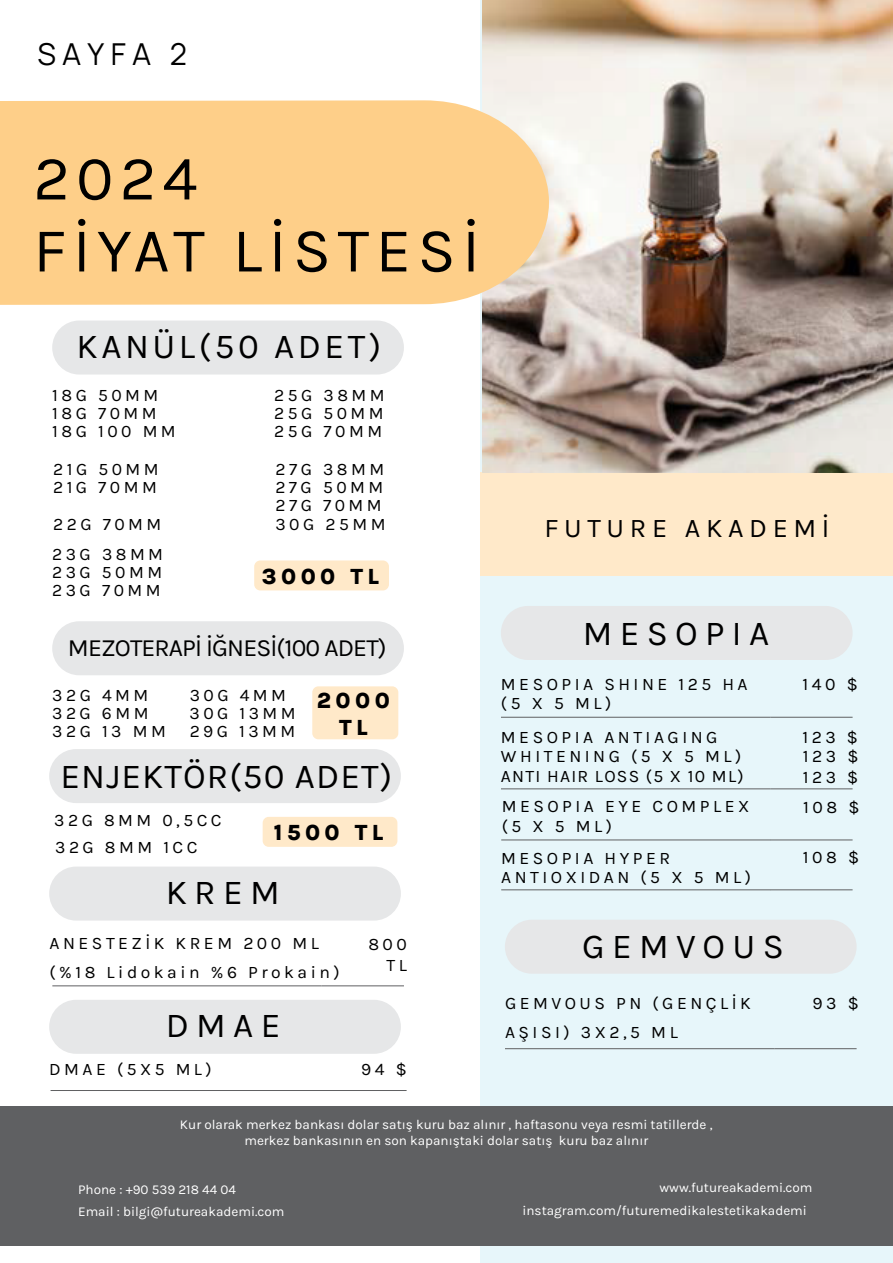
<style>
.page{position:relative;width:893px;height:1263px;background:#fff}
.page>*{position:absolute;margin:0;border:0;box-sizing:border-box;transform-origin:0 0}
.t1{font:63px/72px "Karla";letter-spacing:.105em;color:#000}
.t2{font:35.1px "Karla";letter-spacing:.1em;color:#000}
.t3{font:35.1px "Karla";letter-spacing:.03em;color:#000}
.t4{font:35.1px "Karla";letter-spacing:.21em;color:#000}
.t5{font:200 30.15px "Manrope";letter-spacing:.21em;color:#000}
.t6{font:27px "Karla";letter-spacing:.21em;color:#000}
.t7{font:24.75px "Karla";letter-spacing:-.035em;color:#000}
.t8{font:22.5px/27px "Karla";letter-spacing:.2em;color:#000;text-align:center}
.t9{font:17.55px/18px "Karla";letter-spacing:.2em;color:#000}
.t10{font:13.5px/22.5px "Karla";color:#fff}
</style>
<div class="page">
<div style="left:481px;top:0;width:412px;height:1263px;background:#e7f6fa"></div>
<div style="left:0;top:1106px;width:893px;height:140px;background:#5f6062"></div>
<div style="left:480px;top:472px;width:413px;height:103px;background:#ffe9c9"></div>
<img style="left:483px;top:0;width:410px;height:472px">
<div style="left:0;top:100px;width:549px;height:205px;background:#fecf89"></div>
<div style="left:505px;top:920px;width:352px;height:54px;background:#e6e7e8"></div>
<div style="left:49px;top:866px;width:352px;height:54px;background:#e6e7e8"></div>
<hr style="left:505px;top:1048px;width:269px;height:1px;background:#5f6062">
<hr style="left:774px;top:1048px;width:83px;height:1px;background:#5f6062">
<hr style="left:52px;top:985px;width:270px;height:1px;background:#5f6062">
<hr style="left:770px;top:717px;width:83px;height:1px;background:#5f6062">
<hr style="left:322px;top:985px;width:82px;height:1px;background:#5f6062">
<div style="left:49px;top:1000px;width:352px;height:54px;background:#e6e7e8"></div>
<div style="left:501px;top:606px;width:352px;height:54px;background:#e6e7e8"></div>
<hr style="left:501px;top:717px;width:269px;height:1px;background:#5f6062">
<hr style="left:770px;top:788px;width:83px;height:1px;background:#5f6062">
<hr style="left:501px;top:788px;width:269px;height:1px;background:#5f6062">
<hr style="left:770px;top:839px;width:83px;height:1px;background:#5f6062">
<hr style="left:501px;top:839px;width:269px;height:1px;background:#5f6062">
<hr style="left:770px;top:889px;width:83px;height:1px;background:#5f6062">
<hr style="left:501px;top:889px;width:269px;height:1px;background:#5f6062">
<hr style="left:51px;top:1090px;width:356px;height:1px;background:#5f6062">
<div style="left:49px;top:749px;width:352px;height:54px;background:#e6e7e8"></div>
<div style="left:52px;top:320px;width:352px;height:54px;background:#e6e7e8"></div>
<div style="left:52px;top:621px;width:352px;height:54px;background:#e6e7e8"></div>
<div style="left:254px;top:560px;width:135px;height:30px;background:#ffe9c9;border-radius:6px"></div>
<div style="left:263px;top:817px;width:134px;height:30px;background:#ffe9c9;border-radius:6px"></div>
<div style="left:312px;top:686px;width:86px;height:53px;background:#ffe9c9;border-radius:6px"></div>
<h3 class="t5" style="left:37px;top:33px;width:151px">SAYFA 2</h3>
<h1 class="t1" style="left:33px;top:140px;width:448px">2024<br>FİYAT LİSTESİ</h1>
<h2 class="t2" style="left:77px;top:323px;width:306px">KANÜL(50 ADET)</h2>
<p class="t9" style="left:52px;top:385px;width:125px">18G 50MM<br>18G 70MM<br>18G 100 MM</p>
<p class="t9" style="left:53px;top:460px;width:107px">21G 50MM<br>21G 70MM</p>
<p class="t9" style="left:53px;top:515px;width:110px">22G 70MM</p>
<p class="t9" style="left:52px;top:544px;width:112px;text-align:justify">23G 38MM 23G 50MM 23G 70MM</p>
<p class="t9" style="left:274px;top:385px;width:112px;text-align:justify">25G 38MM 25G 50MM 25G 70MM</p>
<p class="t9" style="left:275px;top:460px;width:112px">27G 38MM<br>27G 50MM<br>27G 70MM<br>30G 25MM</p>
<p class="t8" style="left:262px;top:562px;width:119px">3000 TL</p>
<h3 class="t7" style="left:68px;top:632px;width:320px">MEZOTERAPİ İĞNESİ(100 ADET)</h3>
<p class="t9" style="left:52px;top:686px;width:115px">32G 4MM<br>32G 6MM<br>32G 13 MM</p>
<p class="t9" style="left:190px;top:686px;width:98px">30G 4MM</p>
<p class="t9" style="left:190px;top:704px;width:108px">30G 13MM<br>29G 13MM</p>
<p class="t8" style="left:317px;top:686px;width:75px">2000<br>TL</p>
<h2 class="t3" style="left:61px;top:753px;width:333px">ENJEKTÖR(50 ADET)</h2>
<p class="t9" style="left:54px;top:806px;width:169px;line-height:27.3px">32G 8MM 0,5CC<br>32G 8MM 1CC</p>
<p class="t8" style="left:274px;top:818px;width:111px">1500 TL</p>
<h2 class="t2" style="left:166px;top:869px;width:116px">KREM</h2>
<h3 class="t6" style="left:544px;top:511px;width:286px">FUTURE AKADEMİ</h3>
<h2 class="t4" style="left:583px;top:611px;width:188px">MESOPIA</h2>
<p class="t9" style="left:501px;top:673px;width:248px;line-height:19.5px">MESOPIA SHINE 125 HA (5 X 5 ML)</p>
<p class="t9" style="left:802px;top:674px;width:57px">140 $</p>
<p class="t9" style="left:501px;top:727px;width:244px;line-height:19.5px">MESOPIA ANTIAGING<br>WHITENING (5 X 5 ML)<br>ANTI HAIR LOSS (5 X 10 ML)</p>
<p class="t9" style="left:802px;top:727px;width:58px;line-height:19.8px;text-align:justify">123 $ 123 $ 123 $</p>
<p class="t9" style="left:502px;top:796px;width:249px;line-height:19.5px">MESOPIA EYE COMPLEX (5 X 5 ML)</p>
<p class="t9" style="left:803px;top:797px;width:58px">108 $</p>
<p class="t9" style="left:501px;top:847px;width:251px;line-height:19.5px">MESOPIA HYPER<br>ANTIOXIDAN (5 X 5 ML)</p>
<p class="t9" style="left:803px;top:847px;width:58px">108 $</p>
<p class="t9" style="left:50px;top:928px;width:292px;line-height:29.2px">ANESTEZİK KREM 200 ML (%18 Lidokain %6 Prokain)</p>
<p class="t9" style="left:368px;top:933px;width:40px;line-height:21px;text-align:right">800<br>TL</p>
<h2 class="t4" style="left:582px;top:924px;width:203px">GEMVOUS</h2>
<h2 class="t2" style="left:166px;top:1003px;width:116px">DMAE</h2>
<p class="t9" style="left:49px;top:1059px;width:164px">DMAE (5X5 ML)</p>
<p class="t9" style="left:361px;top:1060px;width:47px">94 $</p>
<p class="t9" style="left:505px;top:988px;width:247px;line-height:29.2px">GEMVOUS PN (GENÇLİK<br>AŞISI) 3X2,5 ML</p>
<p class="t9" style="left:812px;top:993px;width:48px">93 $</p>
<p class="t10" style="left:180px;top:1116px;width:534px;line-height:16.2px;text-align:center">Kur olarak merkez bankası dolar satış kuru baz alınır , haftasonu veya resmi tatillerde , merkez bankasının en son kapanıştaki dolar satış kuru baz alınır</p>
<p class="t10" style="left:78px;top:1178px;width:208px">Phone : +90 539 218 44 04<br>Email : bilgi@futureakademi.com</p>
<p class="t10" style="left:522px;top:1176px;width:291px;text-indent:137px">www.futureakademi.com instagram.com/futuremedikalestetikakademi</p>
</div>
